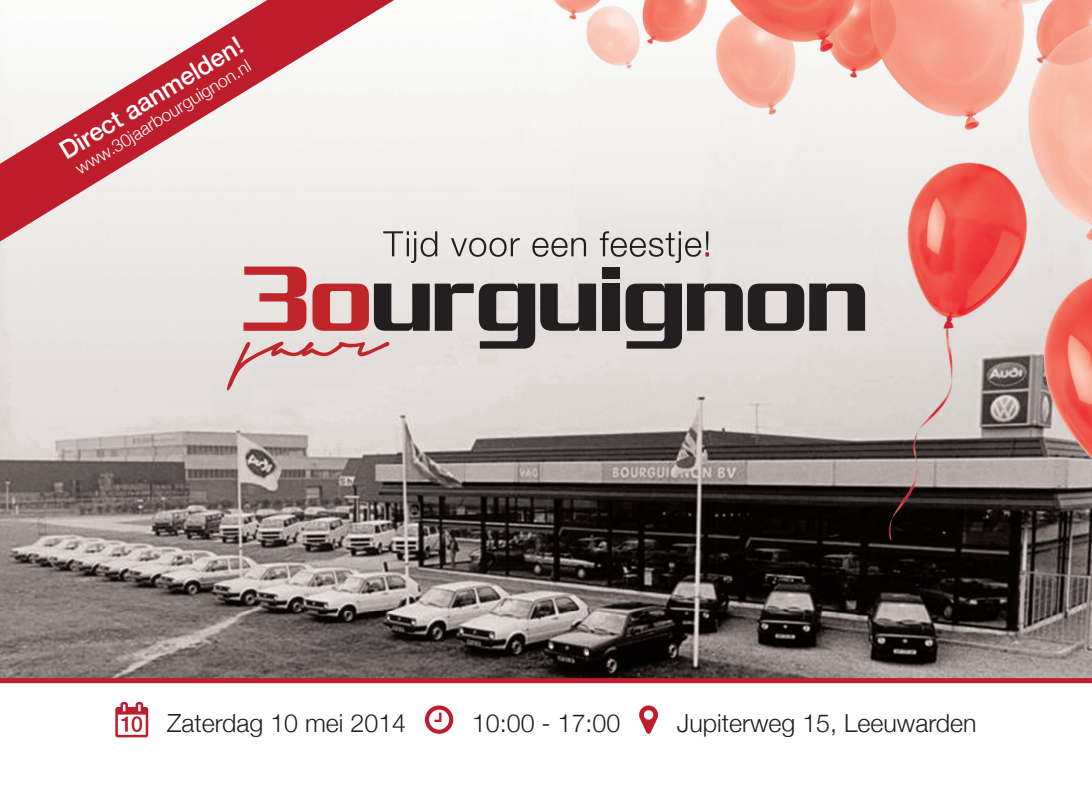
<style>
.page{position:relative;width:1092px;height:787px;background:#fff}
.page>*{position:absolute;margin:0;border:0;box-sizing:border-box;transform-origin:0 0}
.t1{font:300 25px "Helvetica Neue";color:#231f20}
.t2{font:500 25px "Helvetica Neue";color:#fff}
.t3{font:300 17.5px "Helvetica Neue";color:#fff}
</style>
<div class="page">
<img style="left:0;top:0;width:587px;height:611px">
<img style="left:587px;top:0;width:504px;height:678px">
<img style="left:0;top:611px;width:589px;height:67px">
<div style="left:0;top:678px;width:1091px;height:5px;background:#be1d2c"></div>
<svg style="left:0;top:0;width:394px;height:241px;fill:#f0efed"></svg>
<svg style="left:115px;top:702px;width:33px;height:35px"></svg>
<svg style="left:425px;top:705px;width:28px;height:28px"></svg>
<svg style="left:639px;top:705px;width:19px;height:28px"></svg>
<svg style="left:227px;top:231px;width:638px;height:159px"></svg>
<p class="t2" style="left:51px;top:136px;width:211px;rotate:-32deg">Direct aanmelden!</p>
<p class="t3" style="left:69px;top:157px;width:203px;rotate:-31deg">www.30jaarbourguignon.nl</p>
<p class="t1" style="left:167px;top:702px;width:241px">Zaterdag 10 mei 2014</p>
<p class="t1" style="left:472px;top:702px;width:150px">10:00 - 17:00</p>
<p class="t1" style="left:676px;top:702px;width:301px">Jupiterweg 15, Leeuwarden</p>
</div>
